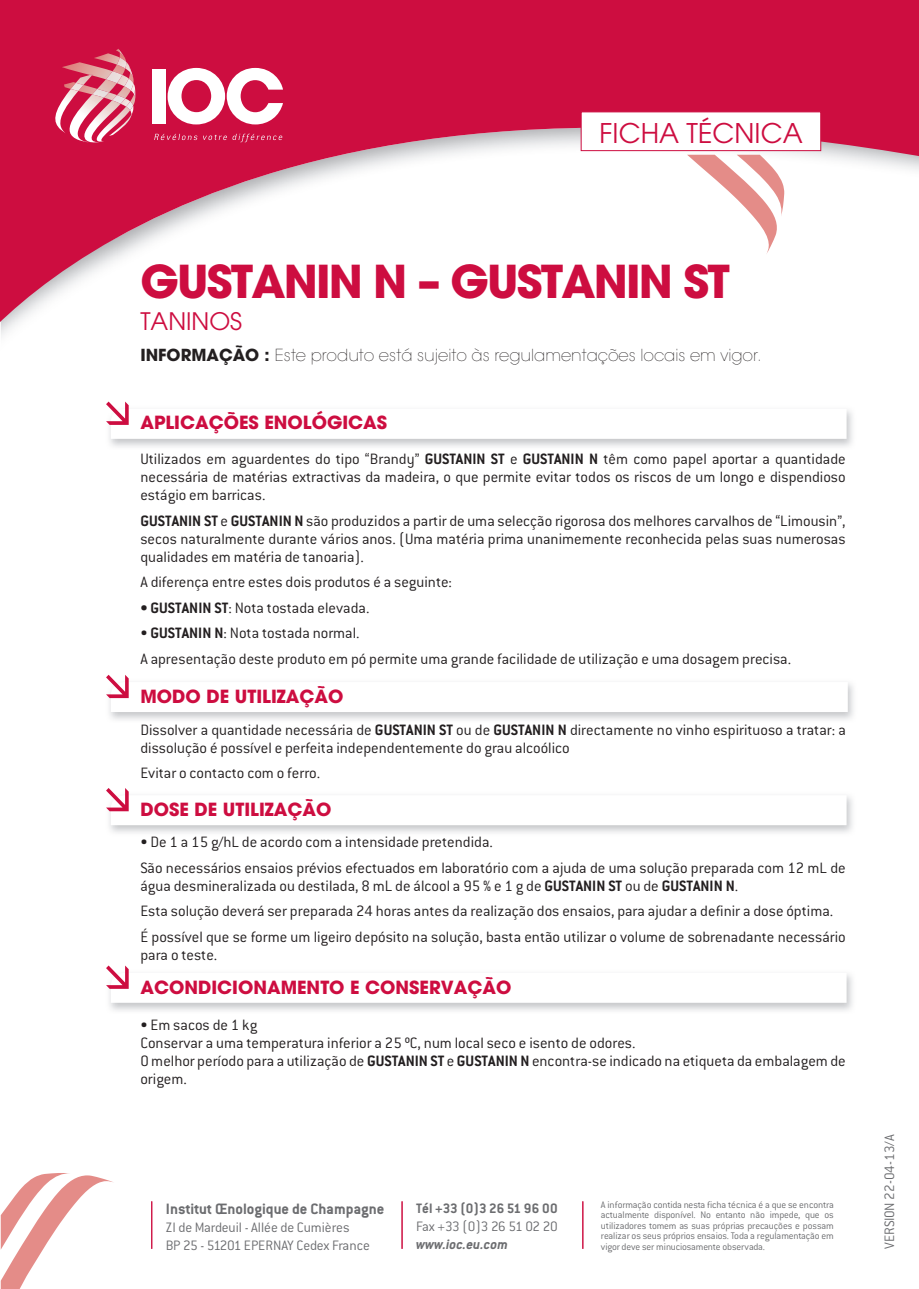
<style>
.page{position:relative;width:919px;height:1289px;background:#fff}
.page>*{position:absolute;margin:0;border:0;box-sizing:border-box;transform-origin:0 0}
.t1{font:700 45px "Avant Garde LT";letter-spacing:-.04em;color:#cd0d40}
.t2{font:27px "Avant Garde LT";color:#cd0d40}
.t3{font:24px "Avant Garde LT";color:#cd0d40}
.t4{font:700 18px "Avant Garde LT";color:#cd0d40}
.t5{font:300 16.5px/18px "Conduit ITC";color:#231f20}
.t6{font:200 16.5px "Avant Garde LT";color:#231f20}
.t7{font:700 16.5px "Conduit ITC";color:#6c6d70}
.t8{font:300 15px/18px "Conduit ITC";letter-spacing:-.01em;color:#6c6d70}
.t9{font:700 15px "Conduit ITC";color:#6c6d70}
.t10{font:300 15px "Conduit ITC";letter-spacing:-.03em;color:#6c6d70}
.t11{font:italic 700 15px "Conduit ITC";color:#6c6d70}
.t12{font:300 10.5px/10.5px "Conduit ITC";letter-spacing:-.015em;color:#6c6d70;text-align:justify}
.s1{font-weight:700}
</style>
<div class="page">
<svg style="left:1px;top:1px;width:917px;height:336px"></svg>
<svg style="left:580px;top:111px;width:241px;height:40px"></svg>
<img style="left:62px;top:62px;width:6px;height:13px">
<img style="left:83px;top:118px;width:51px;height:25px">
<img style="left:68px;top:48px;width:58px;height:94px">
<img style="left:106px;top:71px;width:6px;height:12px">
<img style="left:92px;top:89px;width:17px;height:9px">
<svg style="left:112px;top:49px;width:23px;height:69px;background:#dc798d"></svg>
<img style="left:52px;top:75px;width:40px;height:59px">
<svg style="left:71px;top:83px;width:12px;height:8px"></svg>
<svg style="left:154px;top:134px;width:43px;height:6px"></svg>
<svg style="left:203px;top:134px;width:79px;height:8px"></svg>
<div style="left:152px;top:69px;width:14px;height:54px;background:#fff"></div>
<svg style="left:167px;top:68px;width:116px;height:56px"></svg>
<img style="left:687px;top:155px;width:92px;height:100px">
<img style="left:736px;top:155px;width:48px;height:62px">
<svg style="left:1px;top:1173px;width:112px;height:115px"></svg>
<hr style="left:151px;top:1201px;width:1px;height:47px;background:#cd0d40">
<hr style="left:401px;top:1201px;width:1px;height:47px;background:#cd0d40">
<hr style="left:582px;top:1201px;width:1px;height:47px;background:#cd0d40">
<svg style="left:106px;top:401px;width:740px;height:38px"></svg>
<svg style="left:106px;top:674px;width:741px;height:38px"></svg>
<svg style="left:106px;top:788px;width:740px;height:37px"></svg>
<svg style="left:106px;top:965px;width:740px;height:37px"></svg>
<h2 class="t2" style="left:599px;top:117px;width:204px">FICHA TÉCNICA</h2>
<h1 class="t1" style="left:140px;top:252px;width:591px">GUSTANIN N – GUSTANIN ST</h1>
<h3 class="t3" style="left:140px;top:307px;width:103px">TANINOS</h3>
<p class="t6" style="left:140px;top:345px;width:622px"><span class="s1">INFORMAÇÃO :</span> Este produto está sujeito às regulamentações locais em vigor.</p>
<p class="t4" style="left:140px;top:411px;width:248px">APLICAÇÕES ENOLÓGICAS</p>
<p class="t5" style="left:140px;top:450px;width:706px;text-align:justify">Utilizados em aguardentes do tipo “Brandy” <span class="s1">GUSTANIN ST</span> e <span class="s1">GUSTANIN N</span> têm como papel aportar a quantidade necessária de matérias extractivas da madeira, o que permite evitar todos os riscos de um longo e dispendioso estágio em barricas.</p>
<p class="t5" style="left:140px;top:511px;width:706px;text-align:justify"><span class="s1">GUSTANIN ST</span> e <span class="s1">GUSTANIN N</span> são produzidos a partir de uma selecção rigorosa dos melhores carvalhos de “Limousin”, secos naturalmente durante vários anos. (Uma matéria prima unanimemente reconhecida pelas suas numerosas qualidades em matéria de tanoaria).</p>
<p class="t5" style="left:140px;top:573px;width:313px">A diferença entre estes dois produtos é a seguinte:</p>
<p class="t5" style="left:140px;top:598px;width:230px"><span class="s1">• GUSTANIN ST</span>: Nota tostada elevada.</p>
<p class="t5" style="left:140px;top:620px;width:652px;line-height:25.5px">• <span class="s1">GUSTANIN N</span>: Nota tostada normal.<br>A apresentação deste produto em pó permite uma grande facilidade de utilização e uma dosagem precisa.</p>
<p class="t4" style="left:140px;top:685px;width:204px">MODO DE UTILIZAÇÃO</p>
<p class="t5" style="left:140px;top:720px;width:707px">Dissolver a quantidade necessária de <span class="s1">GUSTANIN ST</span> ou de <span class="s1">GUSTANIN N</span> directamente no vinho espirituoso a tratar: a dissolução é possível e perfeita independentemente do grau alcoólico</p>
<p class="t5" style="left:140px;top:764px;width:181px">Evitar o contacto com o ferro.</p>
<p class="t4" style="left:140px;top:797px;width:192px">DOSE DE UTILIZAÇÃO</p>
<p class="t5" style="left:140px;top:829px;width:706px;line-height:25.5px">• De 1 a 15 g/hL de acordo com a intensidade pretendida.<br>São necessários ensaios prévios efectuados em laboratório com a ajuda de uma solução preparada com 12 mL de</p>
<p class="t5" style="left:140px;top:872px;width:706px;line-height:25.5px">água desmineralizada ou destilada, 8 mL de álcool a 95 % e 1 g de <span class="s1">GUSTANIN ST</span> ou de <span class="s1">GUSTANIN N</span>.<br>Esta solução deverá ser preparada 24 horas antes da realização dos ensaios, para ajudar a definir a dose óptima.<br>É possível que se forme um ligeiro depósito na solução, basta então utilizar o volume de sobrenadante necessário</p>
<p class="t5" style="left:140px;top:945px;width:78px">para o teste.</p>
<p class="t4" style="left:140px;top:975px;width:372px">ACONDICIONAMENTO E CONSERVAÇÃO</p>
<p class="t5" style="left:140px;top:1016px;width:706px">• Em sacos de 1 kg<br>Conservar a uma temperatura inferior a 25 ºC, num local seco e isento de odores.<br>O melhor período para a utilização de <span class="s1">GUSTANIN ST</span> e <span class="s1">GUSTANIN N</span> encontra-se indicado na etiqueta da embalagem de origem.</p>
<p class="t7" style="left:166px;top:1199px;width:220px">Institut Œnologique de Champagne</p>
<p class="t8" style="left:166px;top:1218px;width:205px">ZI de Mardeuil - Allée de Cumières<br>BP 25 - 51201 EPERNAY Cedex France</p>
<p class="t9" style="left:416px;top:1199px;width:143px">Tél +33 (0)3 26 51 96 00</p>
<p class="t10" style="left:416px;top:1217px;width:143px">Fax +33 (0)3 26 51 02 20</p>
<p class="t11" style="left:416px;top:1235px;width:93px">www.ioc.eu.com</p>
<p class="t12" style="left:601px;top:1199px;width:234px">A informação contida nesta ficha técnica é a que se encontra actualmente disponível. No entanto não impede, que os utilizadores tomem as suas próprias precauções e possam realizar os seus próprios ensaios. Toda a regulamentação em vigor deve ser minuciosamente observada.</p>
<p class="t8" style="left:880px;top:1248px;width:116px;rotate:-90deg">VERSION 22-04-13/A</p>
</div>
